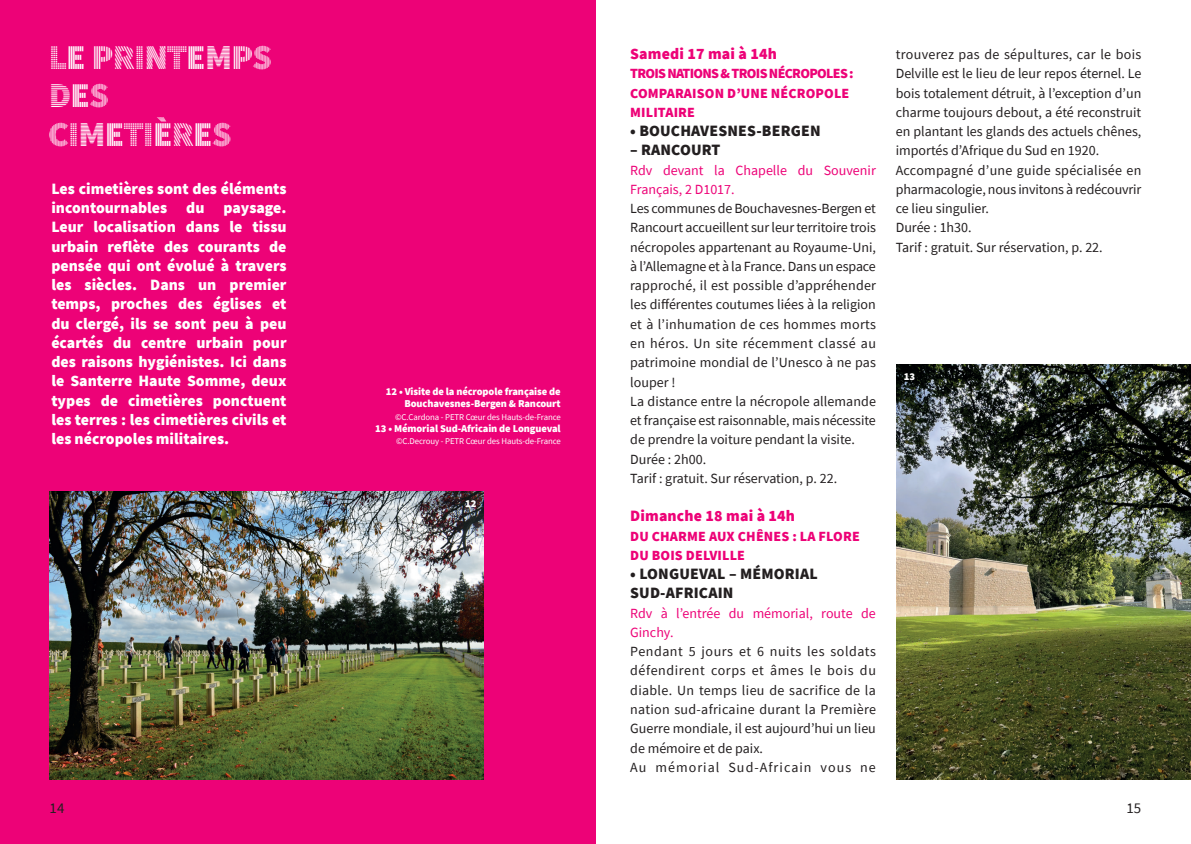
<style>
.page{position:relative;width:1191px;height:844px;background:#fff}
.page>*{position:absolute;margin:0;border:0;box-sizing:border-box;transform-origin:0 0}
.t1{font:900 35px/38.5px "Source Sans Pro DISPLAYV2";letter-spacing:-.02em;color:#fff}
.t2{font:900 15.75px/19.2px "Source Sans Pro";color:#fff;text-align:justify}
.t3{font:900 15.75px/19.2px "Source Sans Pro";letter-spacing:.01em;color:#231f20}
.t4{font:900 15.75px "Source Sans Pro";letter-spacing:.01em;color:#ed0277}
.t5{font:14.88px "Source Sans Pro";color:#231f20}
.t6{font:14px/19.2px "Source Sans Pro";color:#231f20}
.t7{font:14px/19.2px "Source Sans Pro";letter-spacing:.025em;color:#231f20}
.t8{font:14px/19.2px "Source Sans Pro";color:#ed0277}
.t9{font:900 14px/19.2px "Source Sans Pro";letter-spacing:-.03em;color:#ed0277}
.t10{font:900 14px/19.2px "Source Sans Pro";letter-spacing:.01em;color:#ed0277}
.t11{font:900 10.5px/12.2px "Source Sans Pro";letter-spacing:-.01em;color:#fff;text-align:right}
.t12{font:8.75px "Source Sans Pro";letter-spacing:-.01em;color:#fff}
</style>
<div class="page">
<div style="left:0;top:0;width:595px;height:843px;background:#ed0277"></div>
<img style="left:50px;top:491px;width:434px;height:288px">
<img style="left:896px;top:365px;width:295px;height:414px">
<h1 class="t1" style="left:49px;top:39px;width:225px">LE PRINTEMPS<br>DES<br>CIMETIÈRES</h1>
<p class="t2" style="left:51px;top:179px;width:237px">Les cimetières sont des éléments incontournables du paysage.<br>Leur localisation dans le tissu urbain reflète des courants de pensée qui ont évolué à travers les siècles. Dans un premier temps, proches des églises et du clergé, ils se sont peu à peu écartés du centre urbain pour des raisons hygiénistes. Ici dans le Santerre Haute Somme, deux types de cimetières ponctuent les terres : les cimetières civils et les nécropoles militaires.</p>
<p class="t11" style="left:386px;top:385px;width:176px">12 • Visite de la nécropole française de<br>Bouchavesnes-Bergen &amp; Rancourt</p>
<p class="t12" style="left:395px;top:411px;width:167px">©C.Cardona - PETR Cœur des Hauts-de-France</p>
<p class="t11" style="left:375px;top:422px;width:187px">13 • Mémorial Sud-Africain de Longueval</p>
<p class="t12" style="left:396px;top:435px;width:166px">©C.Decrouy - PETR Cœur des Hauts-de-France</p>
<p class="t11" style="left:465px;top:497px;width:13px">12</p>
<p class="t4" style="left:630px;top:43px;width:148px">Samedi 17 mai à 14h</p>
<p class="t9" style="left:630px;top:64px;width:225px">TROIS NATIONS &amp; TROIS NÉCROPOLES :<br>COMPARAISON D’UNE NÉCROPOLE<br>MILITAIRE</p>
<p class="t3" style="left:630px;top:121px;width:192px">• BOUCHAVESNES-BERGEN</p>
<p class="t3" style="left:630px;top:140px;width:92px">– RANCOURT</p>
<p class="t8" style="left:630px;top:160px;width:247px">Rdv devant la Chapelle du Souvenir<br>Français, 2 D1017.</p>
<p class="t6" style="left:630px;top:199px;width:247px">Les communes de Bouchavesnes-Bergen et Rancourt accueillent sur leur territoire trois nécropoles appartenant au Royaume-Uni, à l’Allemagne et à la France. Dans un espace rapproché, il est possible d’appréhender les différentes coutumes liées à la religion et à l’inhumation de ces hommes morts en héros. Un site récemment classé au patrimoine mondial de l’Unesco à ne pas louper !<br>La distance entre la nécropole allemande et française est raisonnable, mais nécessite de prendre la voiture pendant la visite.<br>Durée : 2h00.<br>Tarif : gratuit. Sur réservation, p. 22.</p>
<p class="t4" style="left:630px;top:505px;width:166px">Dimanche 18 mai à 14h</p>
<p class="t10" style="left:630px;top:526px;width:231px">DU CHARME AUX CHÊNES : LA FLORE<br>DU BOIS DELVILLE</p>
<p class="t3" style="left:630px;top:564px;width:189px">• LONGUEVAL – MÉMORIAL<br>SUD-AFRICAIN</p>
<p class="t8" style="left:630px;top:603px;width:247px">Rdv à l’entrée du mémorial, route de<br>Ginchy.</p>
<p class="t7" style="left:630px;top:641px;width:247px">Pendant 5 jours et 6 nuits les soldats défendirent corps et âmes le bois du diable. Un temps lieu de sacrifice de la nation sud-africaine durant la Première Guerre mondiale, il est aujourd’hui un lieu de mémoire et de paix.<br>Au mémorial Sud-Africain vous ne</p>
<p class="t6" style="left:895px;top:45px;width:247px">trouverez pas de sépultures, car le bois Delville est le lieu de leur repos éternel. Le bois totalement détruit, à l’exception d’un charme toujours debout, a été reconstruit en plantant les glands des actuels chênes, importés d’Afrique du Sud en 1920.<br>Accompagné d’une guide spécialisée en pharmacologie, nous invitons à redécouvrir ce lieu singulier.<br>Durée : 1h30.<br>Tarif : gratuit. Sur réservation, p. 22.</p>
<p class="t11" style="left:904px;top:370px;width:13px">13</p>
<p class="t5" style="left:50px;top:797px;width:16px">14</p>
<p class="t5" style="left:1126px;top:797px;width:16px">15</p>
</div>
